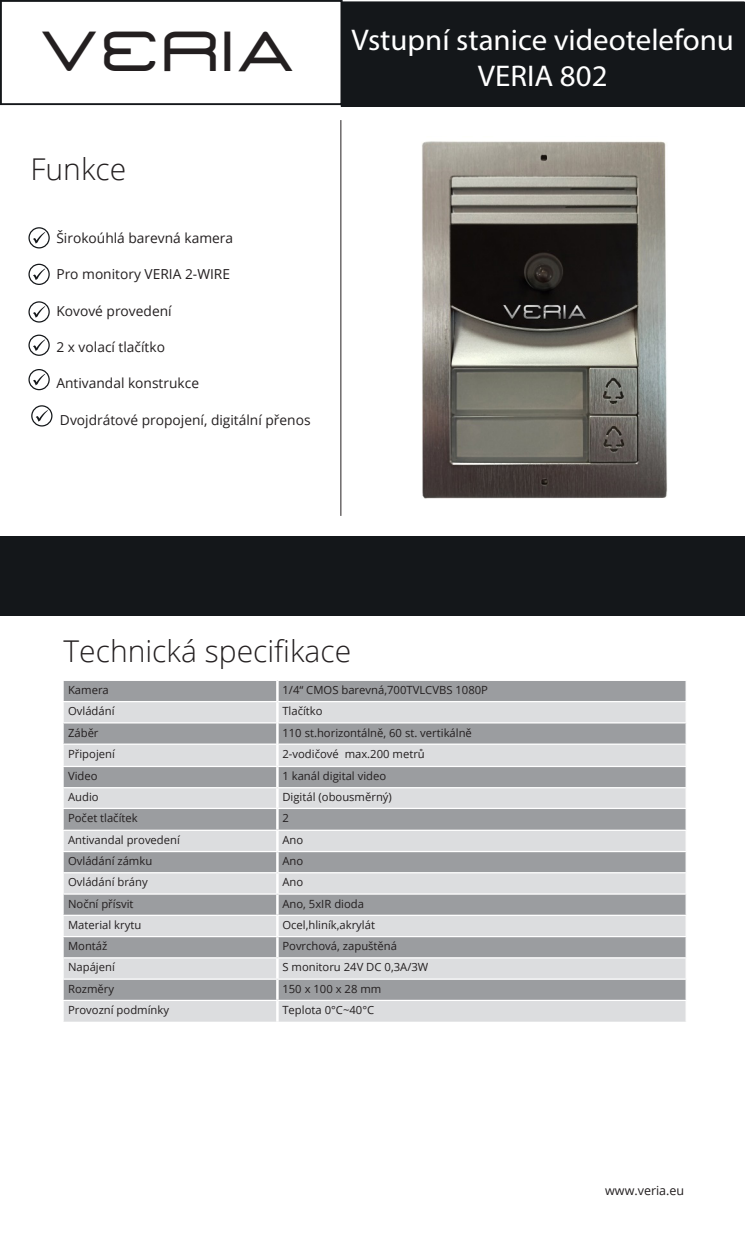
<style>
.page{position:relative;width:745px;height:1241px;background:#fff}
.page>*{position:absolute;margin:0;border:0;box-sizing:border-box;transform-origin:0 0}
.t1{font:45px "Micro Mieps Phat";color:#231f20}
.t2{font:30px "Myriad Pro";color:#fff}
.t3{font:300 30px "Open Sans";color:#231f20}
.t4{font:13.75px "Open Sans";color:#231f20}
.t5{font:12.5px "Open Sans";color:#231f20}
.t6{font:11.25px "Open Sans";color:#231f20}
</style>
<div class="page">
<div style="left:0;top:0;width:342px;height:105px;border:2px solid #14171a"></div>
<div style="left:341px;top:2px;width:402px;height:104px;background:#14171a"></div>
<div style="left:340px;top:2px;width:404px;height:105px;border:1px solid #14171a"></div>
<hr style="left:340px;top:120px;width:1px;height:396px;background:#231f20">
<div style="left:0;top:536px;width:744px;height:79px;background:#14171a"></div>
<div style="left:64px;top:681px;width:621px;height:20px;background:#9b9da0"></div>
<svg style="left:64px;top:702px;width:621px;height:319px;background:#bfc0c3"></svg>
<hr style="left:276px;top:681px;width:2px;height:20px;background:#fff">
<hr style="left:276px;top:767px;width:2px;height:20px;background:#fff">
<svg style="left:276px;top:788px;width:2px;height:19px"></svg>
<hr style="left:276px;top:808px;width:2px;height:21px;background:#fff">
<hr style="left:276px;top:830px;width:2px;height:20px;background:#fff">
<hr style="left:276px;top:852px;width:2px;height:20px;background:#fff">
<hr style="left:276px;top:873px;width:2px;height:20px;background:#fff">
<hr style="left:276px;top:894px;width:2px;height:20px;background:#fff">
<hr style="left:276px;top:915px;width:2px;height:20px;background:#fff">
<hr style="left:276px;top:937px;width:2px;height:20px;background:#fff">
<hr style="left:276px;top:958px;width:2px;height:20px;background:#fff">
<hr style="left:276px;top:979px;width:2px;height:20px;background:#fff">
<hr style="left:276px;top:1000px;width:2px;height:21px;background:#fff">
<hr style="left:62px;top:722px;width:214px;height:1px;background:#fff">
<hr style="left:62px;top:743px;width:214px;height:1px;background:#fff">
<hr style="left:62px;top:807px;width:215px;height:1px;background:#fff">
<hr style="left:277px;top:807px;width:409px;height:1px;background:#fff">
<hr style="left:62px;top:829px;width:215px;height:1px;background:#fff">
<hr style="left:277px;top:829px;width:409px;height:1px;background:#fff">
<hr style="left:62px;top:850px;width:215px;height:2px;background:#fff">
<hr style="left:277px;top:850px;width:409px;height:2px;background:#fff">
<hr style="left:62px;top:872px;width:215px;height:1px;background:#fff">
<hr style="left:277px;top:872px;width:409px;height:1px;background:#fff">
<hr style="left:278px;top:722px;width:408px;height:1px;background:#fff">
<hr style="left:278px;top:743px;width:408px;height:1px;background:#fff">
<hr style="left:276px;top:702px;width:2px;height:20px;background:#fff">
<hr style="left:276px;top:722px;width:2px;height:22px;background:#fff">
<hr style="left:276px;top:744px;width:2px;height:21px;background:#fff">
<svg style="left:63px;top:788px;width:1px;height:19px"></svg>
<hr style="left:62px;top:765px;width:215px;height:2px;background:#fff">
<hr style="left:277px;top:765px;width:409px;height:2px;background:#fff">
<hr style="left:62px;top:787px;width:215px;height:1px;background:#fff">
<hr style="left:277px;top:787px;width:409px;height:1px;background:#fff">
<hr style="left:62px;top:935px;width:215px;height:2px;background:#fff">
<hr style="left:277px;top:935px;width:409px;height:2px;background:#fff">
<hr style="left:62px;top:957px;width:215px;height:1px;background:#fff">
<hr style="left:277px;top:957px;width:409px;height:1px;background:#fff">
<hr style="left:62px;top:999px;width:215px;height:1px;background:#fff">
<hr style="left:277px;top:999px;width:409px;height:1px;background:#fff">
<hr style="left:62px;top:893px;width:215px;height:1px;background:#fff">
<hr style="left:277px;top:893px;width:409px;height:1px;background:#fff">
<svg style="left:685px;top:681px;width:1px;height:340px"></svg>
<hr style="left:62px;top:914px;width:215px;height:1px;background:#fff">
<hr style="left:277px;top:914px;width:409px;height:1px;background:#fff">
<hr style="left:62px;top:978px;width:215px;height:1px;background:#fff">
<hr style="left:277px;top:978px;width:409px;height:1px;background:#fff">
<div style="left:28px;top:227px;width:22px;height:21px;border:1px solid #14171a;border-radius:50%"></div>
<svg style="left:33px;top:232px;width:12px;height:11px"></svg>
<div style="left:28px;top:264px;width:22px;height:21px;border:1px solid #14171a;border-radius:50%"></div>
<svg style="left:33px;top:268px;width:12px;height:12px"></svg>
<div style="left:28px;top:369px;width:22px;height:21px;border:1px solid #14171a;border-radius:50%"></div>
<svg style="left:33px;top:374px;width:12px;height:11px"></svg>
<div style="left:28px;top:334px;width:22px;height:22px;border:1px solid #14171a;border-radius:50%"></div>
<svg style="left:33px;top:339px;width:12px;height:12px"></svg>
<div style="left:28px;top:301px;width:22px;height:21px;border:1px solid #14171a;border-radius:50%"></div>
<svg style="left:33px;top:306px;width:12px;height:12px"></svg>
<div style="left:31px;top:405px;width:21px;height:21px;border:1px solid #14171a;border-radius:50%"></div>
<svg style="left:36px;top:410px;width:12px;height:11px"></svg>
<img style="left:422px;top:141px;width:246px;height:358px">
<p class="t1" style="left:42px;top:22px;width:259px">VERIA</p>
<p class="t2" style="left:351px;top:21px;width:383px">Vstupní stanice videotelefonu</p>
<p class="t2" style="left:477px;top:57px;width:131px">VERIA 802</p>
<p class="t3" style="left:30px;top:148px;width:97px">Funkce</p>
<p class="t4" style="left:56px;top:229px;width:178px">Širokoúhlá barevná kamera</p>
<p class="t4" style="left:56px;top:265px;width:175px">Pro monitory VERIA 2-WIRE</p>
<p class="t4" style="left:56px;top:301px;width:117px">Kovové provedení</p>
<p class="t4" style="left:56px;top:337px;width:110px">2 x volací tlačítko</p>
<p class="t4" style="left:56px;top:374px;width:144px">Antivandal konstrukce</p>
<p class="t4" style="left:60px;top:410px;width:252px">Dvojdrátové propojení, digitální přenos</p>
<p class="t3" style="left:63px;top:630px;width:289px">Technická specifikace</p>
<p class="t6" style="left:68px;top:682px;width:42px">Kamera</p>
<p class="t6" style="left:282px;top:682px;width:207px">1/4“ CMOS barevná,700TVLCVBS 1080P</p>
<p class="t6" style="left:68px;top:703px;width:48px">Ovládání</p>
<p class="t6" style="left:282px;top:703px;width:42px">Tlačítko</p>
<p class="t6" style="left:68px;top:724px;width:32px">Záběr</p>
<p class="t6" style="left:282px;top:724px;width:191px">110 st.horizontálně, 60 st. vertikálně</p>
<p class="t6" style="left:68px;top:745px;width:48px">Připojení</p>
<p class="t6" style="left:282px;top:745px;width:144px">2-vodičové max.200 metrů</p>
<p class="t6" style="left:68px;top:768px;width:31px">Video</p>
<p class="t6" style="left:282px;top:768px;width:105px">1 kanál digital video</p>
<p class="t6" style="left:68px;top:789px;width:32px">Audio</p>
<p class="t6" style="left:282px;top:789px;width:111px">Digitál (obousměrný)</p>
<p class="t6" style="left:68px;top:810px;width:71px">Počet tlačítek</p>
<p class="t6" style="left:282px;top:810px;width:8px">2</p>
<p class="t6" style="left:68px;top:832px;width:113px">Antivandal provedení</p>
<p class="t6" style="left:282px;top:832px;width:22px">Ano</p>
<p class="t6" style="left:68px;top:853px;width:86px">Ovládání zámku</p>
<p class="t6" style="left:282px;top:853px;width:22px">Ano</p>
<p class="t6" style="left:68px;top:874px;width:81px">Ovládání brány</p>
<p class="t6" style="left:282px;top:874px;width:22px">Ano</p>
<p class="t6" style="left:68px;top:895px;width:67px">Noční přísvit</p>
<p class="t6" style="left:282px;top:895px;width:83px">Ano, 5xIR dioda</p>
<p class="t6" style="left:68px;top:917px;width:75px">Material krytu</p>
<p class="t6" style="left:282px;top:917px;width:94px">Ocel,hliník,akrylát</p>
<p class="t6" style="left:68px;top:938px;width:41px">Montáž</p>
<p class="t6" style="left:282px;top:938px;width:116px">Povrchová, zapuštěná</p>
<p class="t6" style="left:68px;top:959px;width:48px">Napájení</p>
<p class="t6" style="left:282px;top:959px;width:147px">S monitoru 24V DC 0,3A/3W</p>
<p class="t6" style="left:68px;top:980px;width:48px">Rozměry</p>
<p class="t6" style="left:282px;top:980px;width:100px">150 x 100 x 28 mm</p>
<p class="t6" style="left:68px;top:1002px;width:102px">Provozní podmínky</p>
<p class="t6" style="left:282px;top:1002px;width:93px">Teplota 0°C~40°C</p>
<p class="t5" style="left:604px;top:1181px;width:80px">www.veria.eu</p>
</div>
